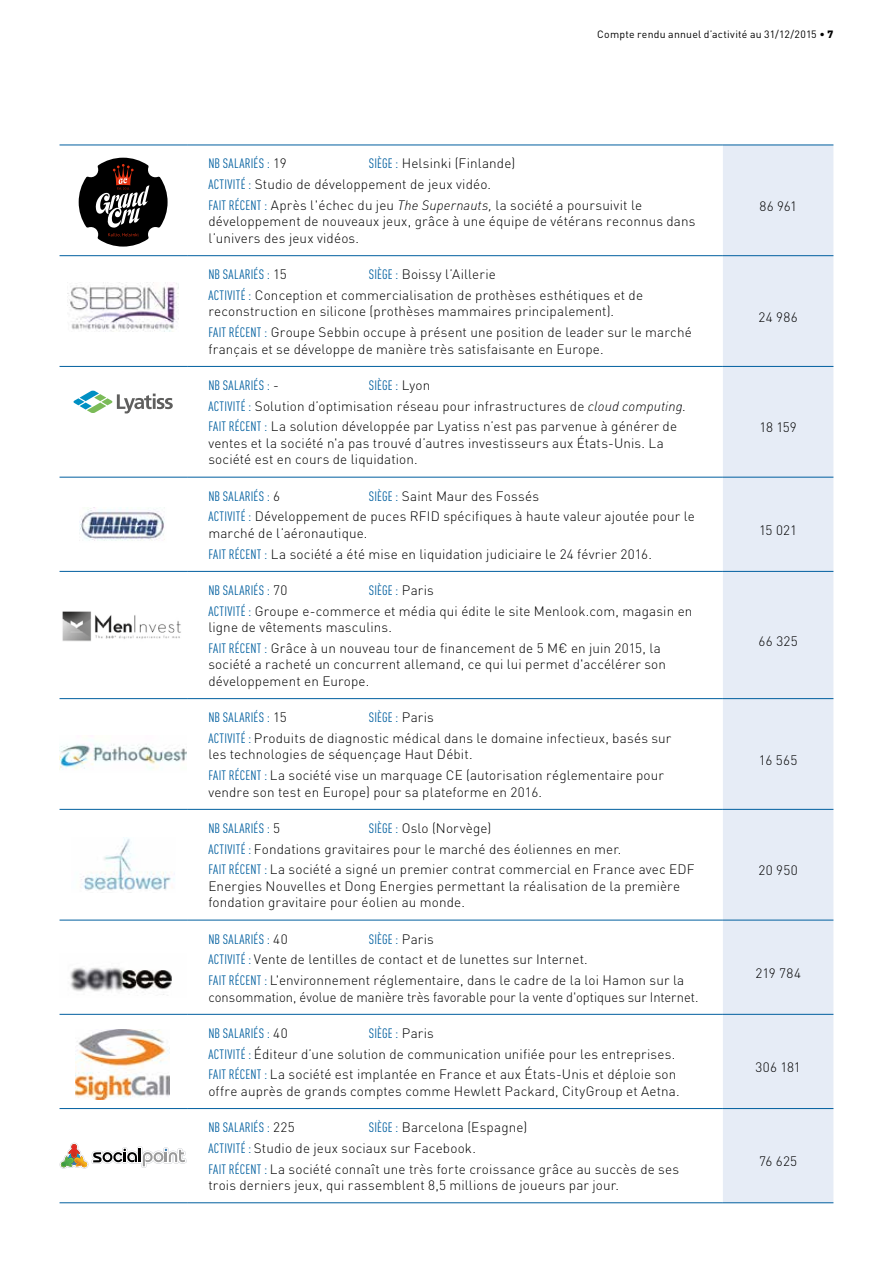
<style>
.page{position:relative;width:893px;height:1263px;background:#fff}
.page>*{position:absolute;margin:0;border:0;box-sizing:border-box;transform-origin:0 0}
.t1{font:300 13.5px/20.7px "DIN Pro";letter-spacing:.01em;color:#000}
.t2{font:condensed 13.5px "DIN Pro";letter-spacing:.025em;color:#005f9f}
.t3{font:300 13.5px "DIN Pro";letter-spacing:.01em;color:#000;scale:.96 1}
.t4{font:10.5px "DIN Pro";letter-spacing:.02em;color:#000}
.s1{font-weight:900}
.s2{font-weight:400;font-stretch:condensed;color:#005f9f}
.s3{font-style:italic}
.s4{font-weight:300;font-stretch:normal;color:#000}
</style>
<div class="page">
<div style="left:723px;top:146px;width:110px;height:1056px;background:#e6ecf6"></div>
<hr style="left:60px;top:145px;width:127px;height:1px;background:#005f9f">
<hr style="left:60px;top:255px;width:127px;height:1px;background:#005f9f">
<hr style="left:60px;top:366px;width:127px;height:1px;background:#005f9f">
<hr style="left:60px;top:477px;width:127px;height:1px;background:#005f9f">
<hr style="left:60px;top:571px;width:127px;height:1px;background:#005f9f">
<hr style="left:60px;top:698px;width:127px;height:1px;background:#005f9f">
<hr style="left:60px;top:809px;width:127px;height:1px;background:#005f9f">
<hr style="left:60px;top:920px;width:127px;height:1px;background:#005f9f">
<hr style="left:60px;top:1014px;width:127px;height:1px;background:#005f9f">
<hr style="left:60px;top:1108px;width:127px;height:1px;background:#005f9f">
<hr style="left:60px;top:1202px;width:127px;height:1px;background:#005f9f">
<hr style="left:187px;top:145px;width:536px;height:1px;background:#005f9f">
<hr style="left:187px;top:255px;width:536px;height:1px;background:#005f9f">
<hr style="left:187px;top:366px;width:536px;height:1px;background:#005f9f">
<hr style="left:187px;top:477px;width:536px;height:1px;background:#005f9f">
<hr style="left:187px;top:571px;width:536px;height:1px;background:#005f9f">
<hr style="left:187px;top:698px;width:536px;height:1px;background:#005f9f">
<hr style="left:187px;top:809px;width:536px;height:1px;background:#005f9f">
<hr style="left:187px;top:920px;width:536px;height:1px;background:#005f9f">
<hr style="left:187px;top:1014px;width:536px;height:1px;background:#005f9f">
<hr style="left:187px;top:1108px;width:536px;height:1px;background:#005f9f">
<hr style="left:187px;top:1202px;width:536px;height:1px;background:#005f9f">
<hr style="left:723px;top:145px;width:110px;height:1px;background:#005f9f">
<hr style="left:723px;top:255px;width:110px;height:1px;background:#005f9f">
<hr style="left:723px;top:366px;width:110px;height:1px;background:#005f9f">
<hr style="left:723px;top:477px;width:110px;height:1px;background:#005f9f">
<hr style="left:723px;top:571px;width:110px;height:1px;background:#005f9f">
<hr style="left:723px;top:698px;width:110px;height:1px;background:#005f9f">
<hr style="left:723px;top:809px;width:110px;height:1px;background:#005f9f">
<hr style="left:723px;top:920px;width:110px;height:1px;background:#005f9f">
<hr style="left:723px;top:1014px;width:110px;height:1px;background:#005f9f">
<hr style="left:723px;top:1108px;width:110px;height:1px;background:#005f9f">
<hr style="left:723px;top:1202px;width:110px;height:1px;background:#005f9f">
<svg style="left:79px;top:158px;width:89px;height:89px"></svg>
<img style="left:68px;top:283px;width:110px;height:49px">
<svg style="left:73px;top:391px;width:100px;height:22px"></svg>
<img style="left:79px;top:507px;width:86px;height:34px">
<img style="left:62px;top:611px;width:119px;height:31px">
<img style="left:60px;top:744px;width:127px;height:26px">
<img style="left:81px;top:837px;width:94px;height:54px">
<img style="left:70px;top:967px;width:102px;height:29px">
<img style="left:75px;top:1029px;width:95px;height:71px">
<svg style="left:60px;top:1142px;width:127px;height:27px"></svg>
<p class="t4" style="left:597px;top:26px;width:238px">Compte rendu annuel d’activité au 31/12/2015 • <span class="s1">7</span></p>
<p class="t1" style="left:208px;top:152px;width:435px;text-indent:161px"><span class="s2">SIÈGE :</span> Helsinki (Finlande)<br><span class="s2">ACTIVITÉ :</span> Studio de développement de jeux vidéo.<br><span class="s2">FAIT RÉCENT :</span> Après l'échec du jeu <span class="s3">The Supernauts,</span> la société a poursuivit le</p>
<p class="t1" style="left:208px;top:212px;width:489px;line-height:16.5px">développement de nouveaux jeux, grâce à une équipe de vétérans reconnus dans l’univers des jeux vidéos.</p>
<p class="t2" style="left:208px;top:154px;width:80px">NB SALARIÉS : <span class="s4">19</span></p>
<p class="t1" style="left:208px;top:263px;width:436px;text-indent:161px"><span class="s2">SIÈGE :</span> Boissy l’Aillerie<br><span class="s2">ACTIVITÉ :</span> Conception et commercialisation de prothèses esthétiques et de</p>
<p class="t1" style="left:208px;top:300px;width:485px">reconstruction en silicone (prothèses mammaires principalement).<br><span class="s2">FAIT RÉCENT :</span> Groupe Sebbin occupe à présent une position de leader sur le marché</p>
<p class="t1" style="left:208px;top:337px;width:397px">français et se développe de manière très satisfaisante en Europe.</p>
<p class="t2" style="left:208px;top:265px;width:80px">NB SALARIÉS : <span class="s4">15</span></p>
<p class="t1" style="left:208px;top:373px;width:479px;text-indent:161px"><span class="s2">SIÈGE :</span> Lyon<br><span class="s2">ACTIVITÉ :</span> Solution d’optimisation réseau pour infrastructures de <span class="s3">cloud computing</span>.<br><span class="s2">FAIT RÉCENT :</span> La solution développée par Lyatiss n’est pas parvenue à générer de</p>
<p class="t1" style="left:208px;top:434px;width:457px;line-height:16.5px">ventes et la société n'a pas trouvé d’autres investisseurs aux États-Unis. La société est en cours de liquidation.</p>
<p class="t2" style="left:208px;top:375px;width:72px">NB SALARIÉS : <span class="s4">-</span></p>
<p class="t1" style="left:759px;top:195px;width:39px">86 961</p>
<p class="t1" style="left:758px;top:305px;width:41px">24 986</p>
<p class="t1" style="left:759px;top:416px;width:39px">18 159</p>
<p class="t1" style="left:208px;top:484px;width:488px;text-align:center"><span class="s2">SIÈGE :</span> Saint Maur des Fossés<br><span class="s2">ACTIVITÉ :</span> Développement de puces RFID spécifiques à haute valeur ajoutée pour le</p>
<p class="t1" style="left:208px;top:521px;width:445px">marché de l’aéronautique.<br><span class="s2">FAIT RÉCENT :</span> La société a été mise en liquidation judiciaire le 24 février 2016.</p>
<p class="t1" style="left:759px;top:518px;width:40px">15 021</p>
<p class="t2" style="left:208px;top:580px;width:80px">NB SALARIÉS : <span class="s4">70</span></p>
<p class="t2" style="left:208px;top:486px;width:73px">NB SALARIÉS : <span class="s4">6</span></p>
<p class="t1" style="left:208px;top:578px;width:485px;text-indent:161px"><span class="s2">SIÈGE :</span> Paris<br><span class="s2">ACTIVITÉ :</span> Groupe e-commerce et média qui édite le site Menlook.com, magasin en</p>
<p class="t1" style="left:208px;top:616px;width:454px">ligne de vêtements masculins.<br><span class="s2">FAIT RÉCENT :</span> Grâce à un nouveau tour de financement de 5 M€ en juin 2015, la</p>
<p class="t1" style="left:208px;top:655px;width:459px;line-height:16.5px">société a racheté un concurrent allemand, ce qui lui permet d'accélérer son développement en Europe.</p>
<p class="t1" style="left:759px;top:629px;width:41px">66 325</p>
<p class="t1" style="left:208px;top:706px;width:465px;text-indent:161px"><span class="s2">SIÈGE :</span> Paris<br><span class="s2">ACTIVITÉ :</span> Produits de diagnostic médical dans le domaine infectieux, basés sur</p>
<p class="t1" style="left:208px;top:743px;width:457px">les technologies de séquençage Haut Débit.<br><span class="s2">FAIT RÉCENT :</span> La société vise un marquage CE (autorisation réglementaire pour</p>
<p class="t1" style="left:208px;top:780px;width:335px">vendre son test en Europe) pour sa plateforme en 2016.</p>
<p class="t2" style="left:208px;top:708px;width:80px">NB SALARIÉS : <span class="s4">15</span></p>
<p class="t1" style="left:208px;top:816px;width:488px;text-indent:161px"><span class="s2">SIÈGE :</span> Oslo (Norvège)<br><span class="s2">ACTIVITÉ :</span> Fondations gravitaires pour le marché des éoliennes en mer.<br><span class="s2">FAIT RÉCENT :</span> La société a signé un premier contrat commercial en France avec EDF</p>
<p class="t1" style="left:208px;top:876px;width:473px;line-height:16.5px">Energies Nouvelles et Dong Energies permettant la réalisation de la première fondation gravitaire pour éolien au monde.</p>
<p class="t2" style="left:208px;top:818px;width:73px">NB SALARIÉS : <span class="s4">5</span></p>
<p class="t1" style="left:208px;top:927px;width:477px;text-indent:161px"><span class="s2">SIÈGE :</span> Paris<br><span class="s2">ACTIVITÉ :</span> Vente de lentilles de contact et de lunettes sur Internet.<br><span class="s2">FAIT RÉCENT :</span> L'environnement réglementaire, dans le cadre de la loi Hamon sur la</p>
<p class="t3" style="left:208px;top:986px;width:512px">consommation, évolue de manière très favorable pour la vente d'optiques sur Internet.</p>
<p class="t2" style="left:208px;top:929px;width:81px">NB SALARIÉS : <span class="s4">40</span></p>
<p class="t1" style="left:208px;top:1021px;width:470px;text-indent:161px"><span class="s2">SIÈGE :</span> Paris<br><span class="s2">ACTIVITÉ :</span> Éditeur d’une solution de communication unifiée pour les entreprises.<br><span class="s2">FAIT RÉCENT :</span> La société est implantée en France et aux États-Unis et déploie son</p>
<p class="t1" style="left:208px;top:1079px;width:473px">offre auprès de grands comptes comme Hewlett Packard, CityGroup et Aetna.</p>
<p class="t2" style="left:208px;top:1023px;width:81px">NB SALARIÉS : <span class="s4">40</span></p>
<p class="t1" style="left:208px;top:1115px;width:472px;text-indent:161px"><span class="s2">SIÈGE :</span> Barcelona (Espagne)<br><span class="s2">ACTIVITÉ :</span> Studio de jeux sociaux sur Facebook.<br><span class="s2">FAIT RÉCENT :</span> La société connaît une très forte croissance grâce au succès de ses</p>
<p class="t1" style="left:208px;top:1173px;width:412px">trois derniers jeux, qui rassemblent 8,5 millions de joueurs par jour.</p>
<p class="t2" style="left:208px;top:1117px;width:88px">NB SALARIÉS : <span class="s4">225</span></p>
<p class="t1" style="left:759px;top:748px;width:40px">16 565</p>
<p class="t1" style="left:759px;top:859px;width:41px">20 950</p>
<p class="t1" style="left:755px;top:961px;width:47px">219 784</p>
<p class="t1" style="left:755px;top:1056px;width:47px">306 181</p>
<p class="t1" style="left:759px;top:1150px;width:39px">76 625</p>
</div>
